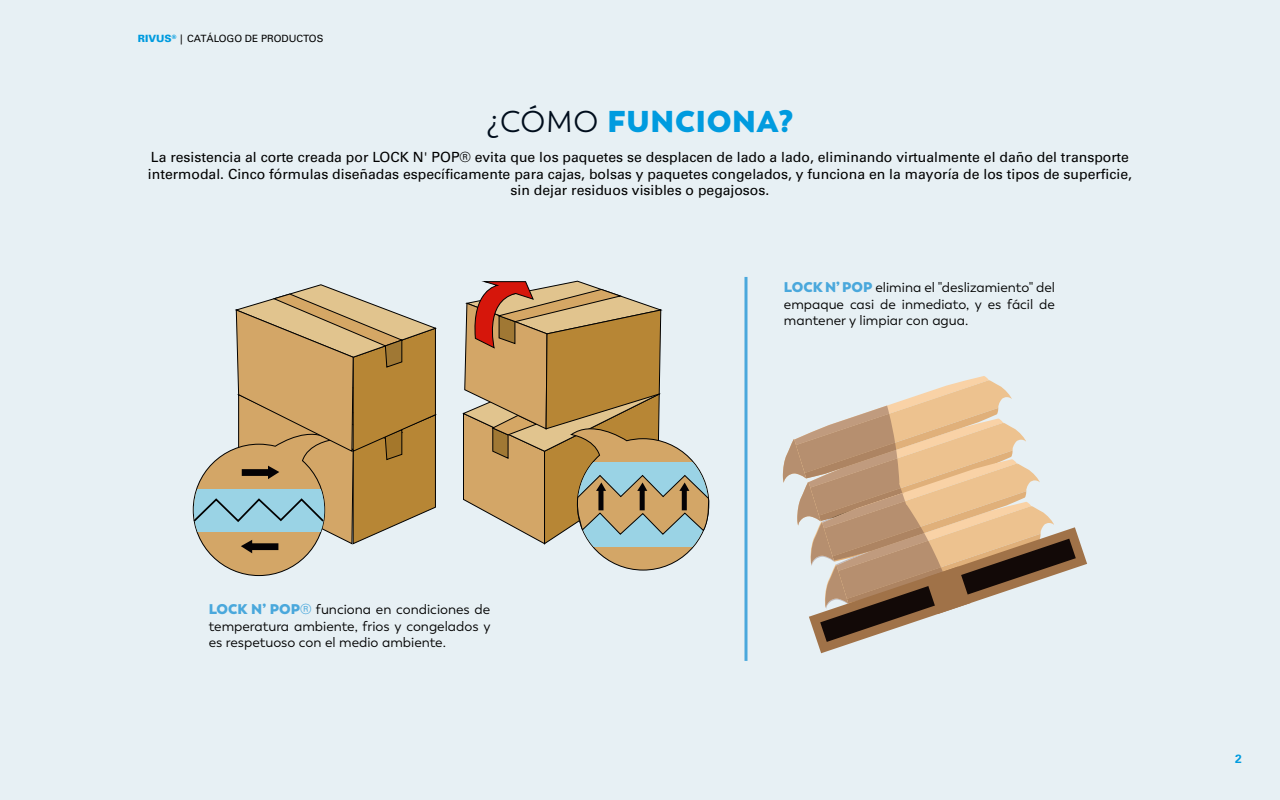
<style>
.page{position:relative;width:1280px;height:800px;background:#e7f0f4}
.page>*{position:absolute;margin:0;border:0;box-sizing:border-box;transform-origin:0 0}
.t1{font:800 30px "Trenda";letter-spacing:.025em;color:#009bdf}
.t2{font:14px/16.8px "Univers";color:#000;text-align:center}
.t3{font:14px/16.8px "Trenda";color:#000;text-align:justify}
.t4{font:700 12px "Univers";color:#009bdf}
.t5{font:10px "Univers";color:#000}
.s1{font-weight:900;color:#009bdf}
.s2{font-weight:400;color:#000d1c}
.s3{font-weight:800;color:#4aa8dc}
.s4{font-family:"Univers";color:#4aa8dc}
</style>
<div class="page">
<svg style="left:192px;top:284px;width:245px;height:292px"></svg>
<svg style="left:462px;top:280px;width:248px;height:291px"></svg>
<svg style="left:782px;top:376px;width:305px;height:277px"></svg>
<svg style="left:744px;top:277px;width:4px;height:384px;background:#71b9e1"></svg>
<p class="t5" style="left:138px;top:33px;width:187px"><span class="s1">RIVUS</span><sup>®</sup> | CATÁLOGO DE PRODUCTOS</p>
<h1 class="t1" style="left:487px;top:102px;width:308px"><span class="s2">¿CÓMO</span> FUNCIONA?</h1>
<p class="t2" style="left:148px;top:148px;width:986px">La resistencia al corte creada por LOCK N' POP® evita que los paquetes se desplacen de lado a lado, eliminando virtualmente el daño del transporte intermodal. Cinco fórmulas diseñadas específicamente para cajas, bolsas y paquetes congelados, y funciona en la mayoría de los tipos de superficie, sin dejar residuos visibles o pegajosos.</p>
<p class="t3" style="left:784px;top:279px;width:273px"><span class="s3">LOCK N’ POP</span> elimina el "deslizamiento" del empaque casi de inmediato, y es fácil de mantener y limpiar con agua.</p>
<p class="t3" style="left:209px;top:601px;width:283px"><span class="s3">LOCK N’ POP</span><span class="s4">®</span> funciona en condiciones de temperatura ambiente, frios y congelados y es respetuoso con el medio ambiente.</p>
<p class="t4" style="left:1235px;top:752px;width:8px">2</p>
</div>
